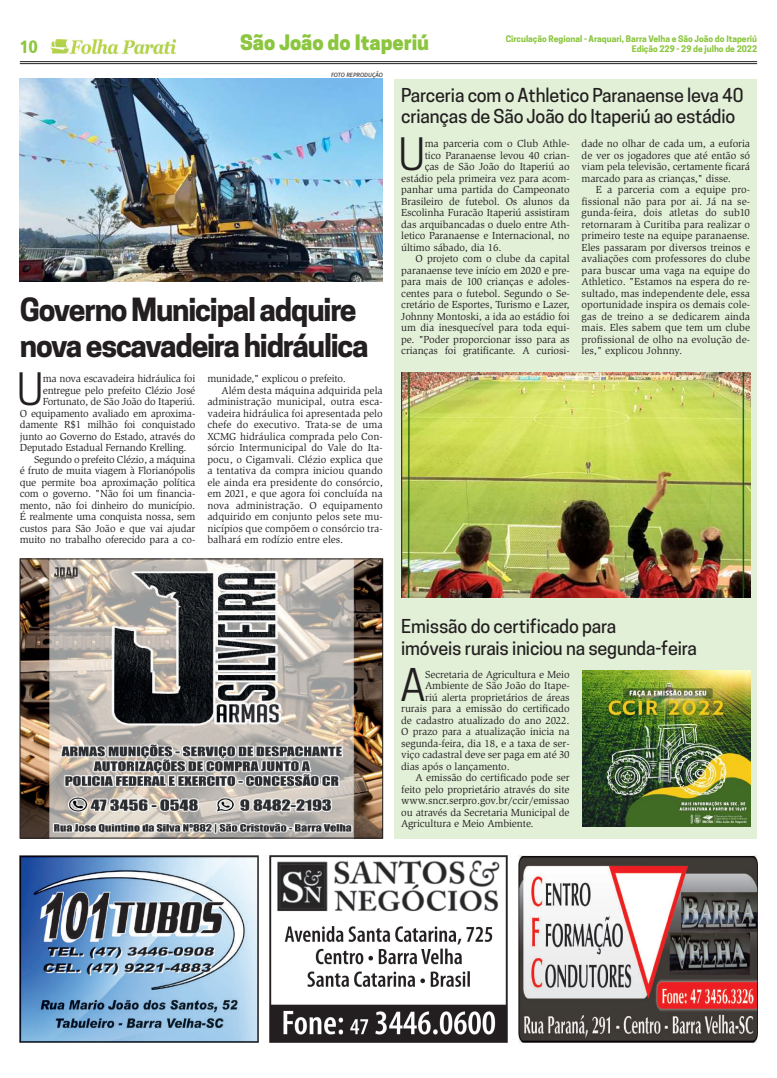
<style>
.page{position:relative;width:777px;height:1078px;background:#fff}
.page>*{position:absolute;margin:0;border:0;box-sizing:border-box;transform-origin:0 0}
.t1{font:41.9px "Cooper Hewitt";color:#231f20}
.t2{font:700 30px/36px "Cooper Hewitt";letter-spacing:-.04em;color:#231f20}
.t3{font:800 20px "Cooper Hewitt";color:#8bc63e}
.t4{font:500 18px/21.6px "Cooper Hewitt";letter-spacing:-.01em;color:#231f20}
.t5{font:18px "Humanist 777 BT Black Condensed B";color:#8bc63e}
.t6{font:10.5px/11.5px "Slimbach Std";letter-spacing:-.01em;color:#231f20;text-align:justify}
.t7{font:700 8.5px "Cooper Hewitt";color:#8bc63e}
.t8{font:italic 6px "Fira Sans";color:#231f20}
</style>
<div class="page">
<hr style="left:20px;top:61px;width:737px;height:1px;background:#231f20">
<hr style="left:20px;top:63px;width:737px;height:1px;background:#231f20">
<img style="left:50px;top:40px;width:125px;height:14px">
<div style="left:394px;top:79px;width:363px;height:759px;background:#e2f0d8"></div>
<img style="left:269px;top:855px;width:238px;height:187px">
<img style="left:20px;top:855px;width:238px;height:187px">
<img style="left:519px;top:855px;width:238px;height:187px">
<img style="left:22px;top:560px;width:359px;height:276px">
<div style="left:20px;top:558px;width:363px;height:280px;border:1px solid #231f20"></div>
<img style="left:401px;top:372px;width:349px;height:225px">
<img style="left:20px;top:79px;width:363px;height:202px">
<img style="left:582px;top:670px;width:168px;height:156px">
<h3 class="t5" style="left:20px;top:36px;width:19px">10</h3>
<h3 class="t3" style="left:240px;top:31px;width:191px">São João do Itaperiú</h3>
<p class="t7" style="left:632px;top:44px;width:127px">Edição 229 - 29 de julho de 2022</p>
<p class="t7" style="left:506px;top:34px;width:253px">Circulação Regional - Araquari, Barra Velha e São João do Itaperiú</p>
<p class="t8" style="left:331px;top:70px;width:53px">FOTO REPRODUÇÃO</p>
<h3 class="t4" style="left:401px;top:84px;width:344px">Parceria com o Athletico Paranaense leva 40 crianças de São João do Itaperiú ao estádio</h3>
<h2 class="t2" style="left:20px;top:292px;width:350px">Governo Municipal adquire nova escavadeira hidráulica</h2>
<h1 class="t1" style="left:17px;top:364px;width:28px">U</h1>
<p class="t6" style="left:43px;top:373px;width:154px">ma nova escavadeira hidráulica foi</p>
<p class="t6" style="left:207px;top:373px;width:140px">munidade," explicou o prefeito.</p>
<p class="t6" style="left:221px;top:384px;width:163px">Além desta máquina adquirida pela</p>
<p class="t6" style="left:207px;top:396px;width:177px">administração municipal, outra esca-</p>
<p class="t6" style="left:207px;top:407px;width:177px">vadeira hidráulica foi apresentada pelo</p>
<p class="t6" style="left:207px;top:419px;width:177px">chefe do executivo. Trata-se de uma</p>
<p class="t6" style="left:207px;top:430px;width:177px">XCMG hidráulica comprada pelo Con-</p>
<p class="t6" style="left:207px;top:442px;width:177px">sórcio Intermunicipal do Vale do Ita-</p>
<p class="t6" style="left:207px;top:453px;width:177px">pocu, o Cigamvali. Clézio explica que</p>
<p class="t6" style="left:207px;top:465px;width:177px">a tentativa da compra iniciou quando</p>
<p class="t6" style="left:207px;top:476px;width:177px">ele ainda era presidente do consórcio,</p>
<p class="t6" style="left:207px;top:488px;width:177px">em 2021, e que agora foi concluída na</p>
<p class="t6" style="left:207px;top:499px;width:177px">nova administração. O equipamento</p>
<p class="t6" style="left:207px;top:511px;width:177px">adquirido em conjunto pelos sete mu-</p>
<p class="t6" style="left:207px;top:522px;width:177px">nicípios que compõem o consórcio tra-</p>
<p class="t6" style="left:207px;top:534px;width:137px">balhará em rodízio entre eles.</p>
<p class="t6" style="left:43px;top:384px;width:154px">entregue pelo prefeito Clézio José</p>
<p class="t6" style="left:43px;top:396px;width:154px">Fortunato, de São João do Itaperiú.</p>
<p class="t6" style="left:20px;top:407px;width:177px">O equipamento avaliado em aproxima-</p>
<p class="t6" style="left:20px;top:419px;width:177px">damente R$1 milhão foi conquistado</p>
<p class="t6" style="left:20px;top:430px;width:177px">junto ao Governo do Estado, através do</p>
<p class="t6" style="left:20px;top:442px;width:168px">Deputado Estadual Fernando Krelling.</p>
<p class="t6" style="left:34px;top:453px;width:163px">Segundo o prefeito Clézio, a máquina</p>
<p class="t6" style="left:20px;top:465px;width:177px">é fruto de muita viagem à Florianópolis</p>
<p class="t6" style="left:20px;top:476px;width:177px">que permite boa aproximação política</p>
<p class="t6" style="left:20px;top:488px;width:177px">com o governo. "Não foi um financia-</p>
<p class="t6" style="left:20px;top:499px;width:177px">mento, não foi dinheiro do município.</p>
<p class="t6" style="left:20px;top:511px;width:177px">É realmente uma conquista nossa, sem</p>
<p class="t6" style="left:20px;top:522px;width:177px">custos para São João e que vai ajudar</p>
<p class="t6" style="left:20px;top:534px;width:177px">muito no trabalho oferecido para a co-</p>
<h1 class="t1" style="left:398px;top:130px;width:28px">U</h1>
<p class="t6" style="left:425px;top:138px;width:146px">ma parceria com o Club Athle-</p>
<p class="t6" style="left:425px;top:149px;width:146px">tico Paranaense levou 40 crian-</p>
<p class="t6" style="left:425px;top:161px;width:146px">ças de São João do Itaperiú ao</p>
<p class="t6" style="left:401px;top:172px;width:170px">estádio pela primeira vez para acom-</p>
<p class="t6" style="left:401px;top:184px;width:170px">panhar uma partida do Campeonato</p>
<p class="t6" style="left:401px;top:195px;width:170px">Brasileiro de futebol. Os alunos da</p>
<p class="t6" style="left:401px;top:207px;width:170px">Escolinha Furacão Itaperiú assistiram</p>
<p class="t6" style="left:401px;top:218px;width:170px">das arquibancadas o duelo entre Ath-</p>
<p class="t6" style="left:401px;top:230px;width:170px">letico Paranaense e Internacional, no</p>
<p class="t6" style="left:401px;top:241px;width:102px">último sábado, dia 16.</p>
<p class="t6" style="left:415px;top:253px;width:156px">O projeto com o clube da capital</p>
<p class="t6" style="left:401px;top:264px;width:170px">paranaense teve início em 2020 e pre-</p>
<p class="t6" style="left:401px;top:276px;width:170px">para mais de 100 crianças e adoles-</p>
<p class="t6" style="left:401px;top:287px;width:170px">centes para o futebol. Segundo o Se-</p>
<p class="t6" style="left:401px;top:299px;width:170px">cretário de Esportes, Turismo e Lazer,</p>
<p class="t6" style="left:401px;top:310px;width:170px">Johnny Montoski, a ida ao estádio foi</p>
<p class="t6" style="left:401px;top:322px;width:170px">um dia inesquecível para toda equi-</p>
<p class="t6" style="left:401px;top:333px;width:170px">pe. "Poder proporcionar isso para as</p>
<p class="t6" style="left:401px;top:345px;width:170px">crianças foi gratificante. A curiosi-</p>
<p class="t6" style="left:581px;top:138px;width:170px">dade no olhar de cada um, a euforia de ver os jogadores que até então só viam pela televisão, certamente ficará marcado para as crianças," disse.</p>
<p class="t6" style="left:581px;top:184px;width:170px;text-indent:14px">E a parceria com a equipe pro&shy;fissional não para por ai. Já na se&shy;gunda-feira, dois atletas do sub10 retornaram à Curitiba para realizar o primeiro teste na equipe paranaense.<br>Eles passaram por diversos treinos e avaliações com professores do clube para buscar uma vaga na equipe do Athletico. "Estamos na espera do re&shy;sultado, mas independente dele, essa oportunidade inspira os demais cole&shy;gas de treino a se dedicarem ainda mais. Eles sabem que tem um clube profissional de olho na evolução de&shy;les," explicou Johnny.</p>
<h3 class="t4" style="left:401px;top:615px;width:297px">Emissão do certificado para<br>imóveis rurais iniciou na segunda-feira</h3>
<h1 class="t1" style="left:400px;top:660px;width:27px">A</h1>
<p class="t6" style="left:425px;top:668px;width:146px">Secretaria de Agricultura e Meio</p>
<p class="t6" style="left:425px;top:680px;width:146px">Ambiente de São João do Itape-</p>
<p class="t6" style="left:425px;top:691px;width:146px">riú alerta proprietários de áreas</p>
<p class="t6" style="left:401px;top:703px;width:170px">rurais para a emissão do certificado</p>
<p class="t6" style="left:401px;top:714px;width:170px">de cadastro atualizado do ano 2022.</p>
<p class="t6" style="left:401px;top:726px;width:170px">O prazo para a atualização inicia na</p>
<p class="t6" style="left:401px;top:737px;width:170px">segunda-feira, dia 18, e a taxa de ser-</p>
<p class="t6" style="left:401px;top:749px;width:170px">viço cadastral deve ser paga em até 30</p>
<p class="t6" style="left:401px;top:760px;width:110px">dias após o lançamento.</p>
<p class="t6" style="left:415px;top:772px;width:156px">A emissão do certificado pode ser</p>
<p class="t6" style="left:401px;top:783px;width:170px">feito pelo proprietário através do site</p>
<p class="t6" style="left:401px;top:795px;width:170px">www.sncr.serpro.gov.br/ccir/emissao</p>
<p class="t6" style="left:401px;top:806px;width:170px">ou através da Secretaria Municipal de</p>
<p class="t6" style="left:401px;top:818px;width:134px">Agricultura e Meio Ambiente.</p>
</div>
